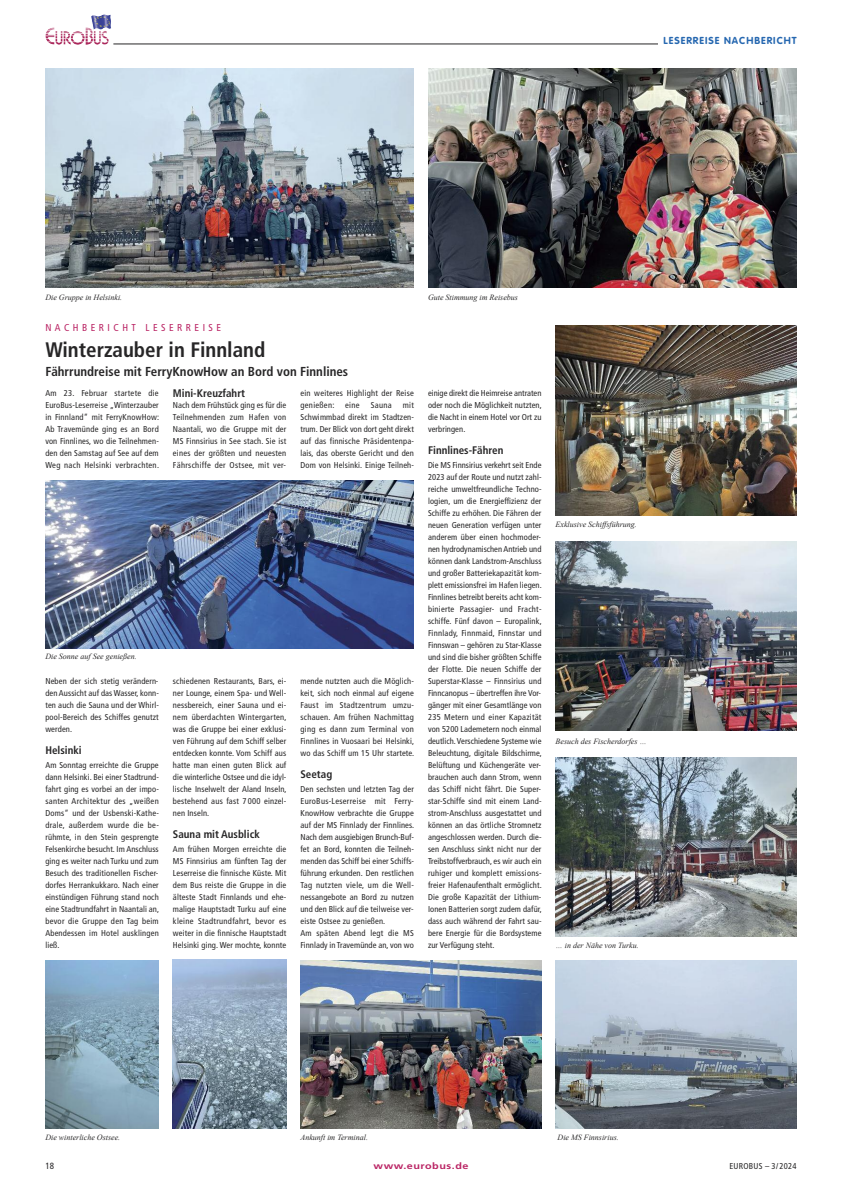
<style>
.page{position:relative;width:842px;height:1191px;background:#fff}
.page>*{position:absolute;margin:0;border:0;box-sizing:border-box;transform-origin:0 0}
.t1{font:700 condensed 21px "Frutiger";color:#272627}
.t2{font:700 condensed 13px "Frutiger";color:#272627}
.t3{font:700 condensed 11px "Frutiger";color:#272627}
.t4{font:700 10px "VAG Rounded";letter-spacing:.1em;color:#2567b0}
.t5{font:condensed 10px "Frutiger";letter-spacing:.35em;color:#ba2464}
.t6{font:700 9px "Frutiger";letter-spacing:.05em;color:#ba2464;scale:1.2 1}
.t7{font:condensed 9px "Frutiger";color:#272627}
.t8{font:condensed 8.5px/12px "Frutiger";letter-spacing:.015em;color:#272627;text-align:justify}
.t9{font:italic 8px "Times New Roman";color:#272627}
</style>
<div class="page">
<hr style="left:113px;top:44px;width:655px;height:1px;background:#272627">
<div style="left:658px;top:36px;width:139px;height:14px;background:#fff"></div>
<img style="left:45px;top:28px;width:66px;height:14px">
<img style="left:45px;top:68px;width:369px;height:220px">
<img style="left:428px;top:68px;width:369px;height:220px">
<img style="left:45px;top:480px;width:369px;height:168px">
<img style="left:45px;top:960px;width:114px;height:168px">
<img style="left:173px;top:960px;width:113px;height:168px">
<img style="left:300px;top:960px;width:241px;height:168px">
<img style="left:556px;top:325px;width:241px;height:190px">
<img style="left:556px;top:541px;width:241px;height:189px">
<img style="left:556px;top:757px;width:241px;height:179px">
<img style="left:556px;top:960px;width:241px;height:168px">
<p class="t4" style="left:663px;top:36px;width:135px">LESERREISE NACHBERICHT</p>
<p class="t9" style="left:45px;top:293px;width:78px">Die Gruppe in Helsinki.</p>
<p class="t9" style="left:428px;top:293px;width:91px">Gute Stimmung im Reisebus</p>
<p class="t5" style="left:45px;top:323px;width:177px">NACHBERICHT LESERREISE</p>
<h1 class="t1" style="left:45px;top:341px;width:221px">Winterzauber in Finnland</h1>
<h2 class="t2" style="left:45px;top:366px;width:304px">Fährrundreise mit FerryKnowHow an Bord von Finnlines</h2>
<p class="t8" style="left:45px;top:388px;width:115px">Am 23. Februar startete die EuroBus-Leserreise „Winterzauber in Finnland“ mit FerryKnowHow:<br>Ab Travemünde ging es an Bord von Finnlines, wo die Teilnehmen&shy;den den Samstag auf See auf dem Weg nach Helsinki verbrachten.</p>
<p class="t3" style="left:173px;top:388px;width:74px">Mini-Kreuzfahrt</p>
<p class="t8" style="left:173px;top:400px;width:115px">Nach dem Frühstück ging es für die Teilnehmenden zum Hafen von Naantali, wo die Gruppe mit der MS Finnsirius in See stach. Sie ist eines der größten und neuesten Fährschiffe der Ostsee, mit ver-</p>
<p class="t8" style="left:300px;top:388px;width:115px">ein weiteres Highlight der Reise genießen:</p>
<p class="t8" style="left:300px;top:400px;width:115px;text-indent:102px">mit Schwimmbad direkt im Stadtzen&shy;trum. Der Blick von dort geht direkt auf das finnische Präsidentenpa&shy;lais, das oberste Gericht und den Dom von Helsinki. Einige Teilneh-</p>
<p class="t8" style="left:345px;top:400px;width:16px">eine</p>
<p class="t8" style="left:371px;top:400px;width:23px">Sauna</p>
<p class="t9" style="left:45px;top:652px;width:93px">Die Sonne auf See genießen.</p>
<p class="t8" style="left:45px;top:676px;width:115px">Neben der sich stetig verändern&shy;den Aussicht auf das Wasser, konn&shy;ten auch die Sauna und der Whirl&shy;pool-Bereich des Schiffes genutzt werden.</p>
<p class="t3" style="left:45px;top:745px;width:38px">Helsinki</p>
<p class="t8" style="left:45px;top:760px;width:115px">Am Sonntag erreichte die Gruppe dann Helsinki. Bei einer Stadtrund&shy;fahrt ging es vorbei an der impo&shy;santen Architektur des „weißen Doms“ und der Usbenski-Kathe&shy;drale, außerdem wurde die be&shy;rühmte, in den Stein gesprengte Felsenkirche besucht. Im Anschluss ging es weiter nach Turku und zum Besuch des traditionellen Fischer&shy;dorfes Herrankukkaro. Nach einer einstündigen Führung stand noch eine Stadtrundfahrt in Naantali an, bevor die Gruppe den Tag beim Abendessen im Hotel ausklingen ließ.</p>
<p class="t8" style="left:173px;top:676px;width:115px">schiedenen Restaurants, Bars, ei&shy;ner Lounge, einem Spa- und Well&shy;nessbereich, einer Sauna und ei&shy;nem überdachten Wintergarten, was die Gruppe bei einer exklusi&shy;ven Führung auf dem Schiff selber entdecken konnte. Vom Schiff aus hatte man einen guten Blick auf die winterliche Ostsee und die idyl&shy;lische Inselwelt der Aland Inseln, bestehend aus fast 7 000 einzel&shy;nen Inseln.</p>
<p class="t3" style="left:173px;top:829px;width:88px">Sauna mit Ausblick</p>
<p class="t8" style="left:173px;top:844px;width:115px">Am frühen Morgen erreichte die MS Finnsirius am fünften Tag der Leserreise die finnische Küste. Mit dem Bus reiste die Gruppe in die älteste Stadt Finnlands und ehe&shy;malige Hauptstadt Turku auf eine kleine Stadtrundfahrt, bevor es weiter in die finnische Hauptstadt Helsinki ging. Wer mochte, konnte</p>
<p class="t8" style="left:300px;top:676px;width:115px">mende nutzten auch die Möglich&shy;keit, sich noch einmal auf eigene Faust im Stadtzentrum umzu&shy;schauen. Am frühen Nachmittag ging es dann zum Terminal von Finnlines in Vuosaari bei Helsinki, wo das Schiff um 15 Uhr startete.</p>
<p class="t3" style="left:300px;top:769px;width:33px">Seetag</p>
<p class="t8" style="left:300px;top:784px;width:115px;text-align:left">Den sechsten und letzten Tag der<br>EuroBus-Leserreise mit Ferry-<br>KnowHow verbrachte die Gruppe auf der MS Finnlady der Finnlines.<br>Nach dem ausgiebigen Brunch-Buf&shy;fet an Bord, konnten die Teilneh&shy;menden das Schiff bei einer Schiffs&shy;führung erkunden. Den restlichen<br>Tag nutzten viele, um die Well&shy;nessangebote an Bord zu nutzen und den Blick auf die teilweise ver&shy;eiste Ostsee zu genießen.<br>Am späten Abend legt die MS<br>Finnlady in Travemünde an, von wo</p>
<p class="t8" style="left:428px;top:388px;width:115px">einige direkt die Heimreise antraten oder noch die Möglichkeit nutzten, die Nacht in einem Hotel vor Ort zu verbringen.</p>
<p class="t3" style="left:428px;top:445px;width:77px">Finnlines-Fähren</p>
<p class="t8" style="left:428px;top:460px;width:115px">Die MS Finnsirius verkehrt seit Ende 2023 auf der Route und nutzt zahl&shy;reiche umweltfreundliche Techno&shy;logien, um die Energieffizienz der Schiffe zu erhöhen. Die Fähren der neuen Generation verfügen unter anderem über einen hochmoder&shy;nen hydrodynamischen Antrieb und können dank Landstrom-Anschluss und großer Batteriekapazität kom&shy;plett emissionsfrei im Hafen liegen.<br>Finnlines betreibt bereits acht kom&shy;binierte Passagier- und Fracht&shy;schiffe. Fünf davon – Europalink, Finnlady, Finnmaid, Finnstar und Finnswan – gehören zu Star-Klasse und sind die bisher größten Schiffe der Flotte. Die neuen Schiffe der Superstar-Klasse – Finnsirius und Finncanopus – übertreffen ihre Vor&shy;gänger mit einer Gesamtlänge von 235 Metern und einer Kapazität von 5200 Lademetern noch einmal deutlich.Verschiedene Systeme wie Beleuchtung, digitale Bildschirme, Belüftung und Küchengeräte ver&shy;brauchen auch dann Strom, wenn das Schiff nicht fährt. Die Super&shy;star-Schiffe sind mit einem Land&shy;strom-Anschluss ausgestattet und können an das örtliche Stromnetz angeschlossen werden. Durch die&shy;sen Anschluss sinkt nicht nur der Treibstoffverbrauch, es wir auch ein ruhiger und komplett emissions&shy;freier Hafenaufenthalt ermöglicht.<br>Die große Kapazität der Lithium-Ionen Batterien sorgt zudem dafür, dass auch während der Fahrt sau&shy;bere Energie für die Bordsysteme zur Verfügung steht.</p>
<p class="t9" style="left:556px;top:520px;width:83px">Exklusive Schiffsführung.</p>
<p class="t9" style="left:556px;top:736px;width:93px">Besuch des Fischerdorfes …</p>
<p class="t9" style="left:556px;top:940px;width:85px">… in der Nähe von Turku.</p>
<p class="t9" style="left:45px;top:1132px;width:76px">Die winterliche Ostsee.</p>
<p class="t9" style="left:300px;top:1132px;width:69px">Ankunft im Terminal.</p>
<p class="t9" style="left:558px;top:1132px;width:63px">Die MS Finnsirius.</p>
<p class="t7" style="left:45px;top:1162px;width:10px">18</p>
<p class="t6" style="left:373px;top:1162px;width:81px">www.eurobus.de</p>
<p class="t8" style="left:729px;top:1160px;width:69px">EUROBUS – 3/2024</p>
</div>
